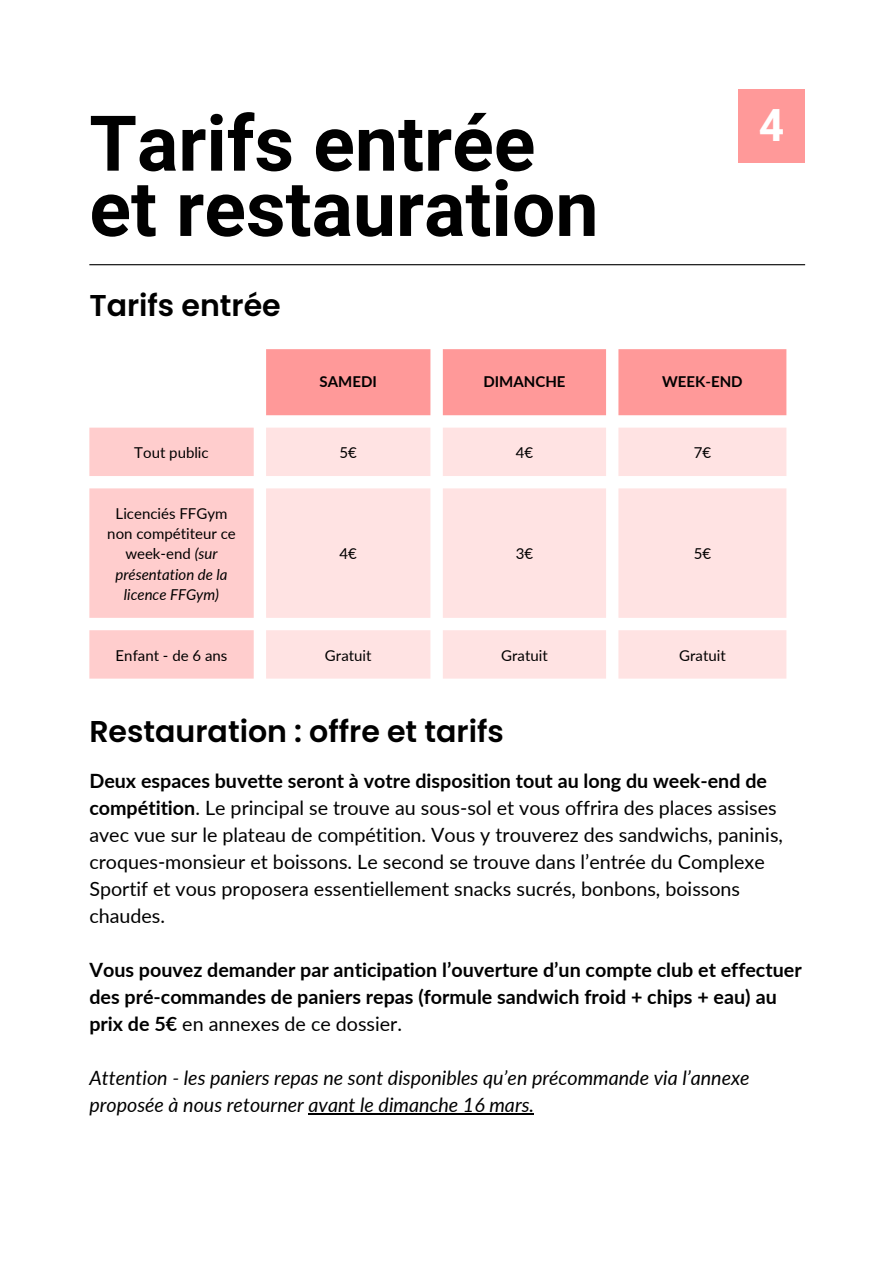
<style>
.page{position:relative;width:894px;height:1264px;background:#fff}
.page>*{position:absolute;margin:0;border:0;box-sizing:border-box;transform-origin:0 0}
.t1{font:700 76.95px/65.2px "Roboto";color:#000}
.t2{font:700 44.4px "Roboto";color:#fff}
.t3{font:600 30px "Poppins";color:#000}
.t4{font:19.65px/27px "Lato";color:#000}
.t5{font:700 19.65px/27px "Lato";color:#000}
.t6{font:italic 19.65px/27px "Lato";color:#000}
.t7{font:15px/20.2px "Lato";color:#000;text-align:center}
.t8{font:700 15px "Lato";color:#000}
.s1{font-style:italic}
.s2{font-weight:700}
.s3{font-weight:400}
</style>
<div class="page">
<div style="left:738px;top:89px;width:66px;height:74px;background:#f99"></div>
<svg style="left:266px;top:349px;width:520px;height:66px;background:#ff9e9e"></svg>
<svg style="left:89px;top:427px;width:165px;height:251px;background:#ffd2d2"></svg>
<svg style="left:266px;top:427px;width:520px;height:251px;fill:#ffe3e3"></svg>
<hr style="left:308px;top:1113px;width:226px;height:1px;background:#000">
<hr style="left:89px;top:264px;width:715px;height:1px;background:#000">
<p class="t1" style="left:89px;top:112px;width:510px">Tarifs entrée et restauration</p>
<p class="t3" style="left:89px;top:285px;width:193px">Tarifs entrée</p>
<h1 class="t2" style="left:758px;top:100px;width:27px">4</h1>
<p class="t8" style="left:319px;top:372px;width:59px">SAMEDI</p>
<p class="t8" style="left:483px;top:372px;width:84px">DIMANCHE</p>
<h2 class="t8" style="left:662px;top:372px;width:82px">WEEK-END</h2>
<p class="t7" style="left:134px;top:442px;width:76px">Tout public</p>
<p class="t7" style="left:339px;top:442px;width:19px">5€</p>
<p class="t7" style="left:515px;top:442px;width:19px">4€</p>
<p class="t7" style="left:693px;top:442px;width:19px">7€</p>
<p class="t7" style="left:107px;top:503px;width:130px">Licenciés FFGym non compétiteur ce week-end <span class="s1">(sur présentation de la licence FFGym)</span></p>
<p class="t7" style="left:339px;top:543px;width:19px">4€</p>
<p class="t7" style="left:515px;top:543px;width:19px">3€</p>
<p class="t7" style="left:693px;top:543px;width:19px">5€</p>
<p class="t7" style="left:116px;top:644px;width:113px">Enfant - de 6 ans</p>
<p class="t7" style="left:325px;top:644px;width:48px">Gratuit</p>
<p class="t7" style="left:501px;top:644px;width:48px">Gratuit</p>
<p class="t7" style="left:679px;top:644px;width:48px">Gratuit</p>
<p class="t3" style="left:89px;top:710px;width:416px">Restauration : offre et tarifs</p>
<h2 class="t4" style="left:89px;top:766px;width:695px"><span class="s2">Deux espaces buvette seront à votre disposition tout au long du week-end de compétition</span>. Le principal se trouve au sous-sol et vous offrira des places assises avec vue sur le plateau de compétition. Vous y trouverez des sandwichs, paninis, croques-monsieur et boissons. Le second se trouve dans l’entrée du Complexe Sportif et vous proposera essentiellement snacks sucrés, bonbons, boissons chaudes.</h2>
<p class="t5" style="left:89px;top:955px;width:713px">Vous pouvez demander par anticipation l’ouverture d’un compte club et effectuer des pré-commandes de paniers repas (formule sandwich froid + chips + eau) au prix de 5€ <span class="s3">en annexes de ce dossier.</span></p>
<p class="t6" style="left:89px;top:1063px;width:661px">Attention - les paniers repas ne sont disponibles qu’en précommande via l’annexe proposée à nous retourner avant le dimanche 16 mars.</p>
</div>
